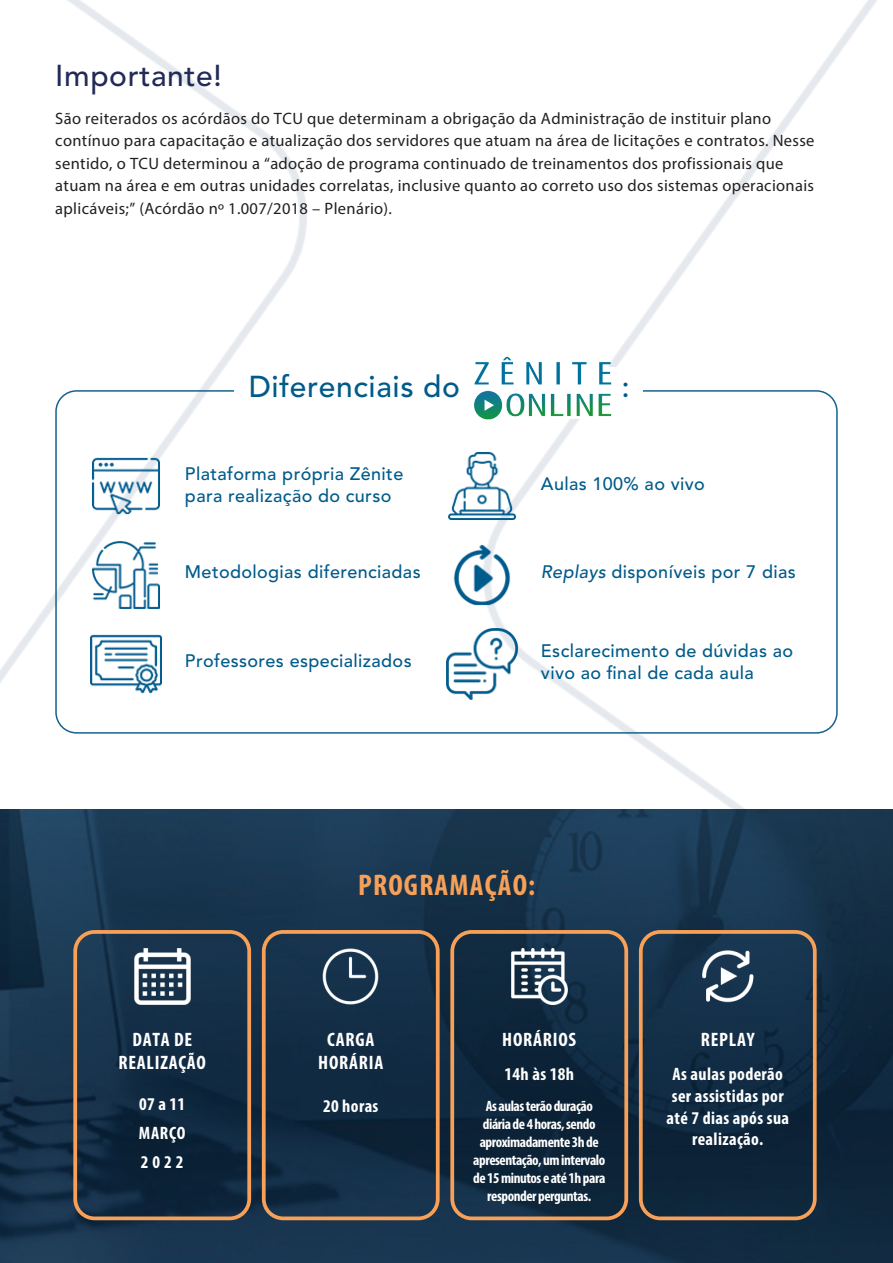
<style>
.page{position:relative;width:893px;height:1263px;background:#fff}
.page>*{position:absolute;margin:0;border:0;box-sizing:border-box;transform-origin:0 0}
.TITULO{font:500 30px "Avenir LT Std";letter-spacing:.02em;color:#005b8a}
.TITULO-2{font:700 condensed 30px "Myriad Pro";letter-spacing:.04em;color:#f8a057}
.CORPO{font:500 30px "Avenir LT Std";letter-spacing:.02em;color:#222b57}
.ICONES_Programacao{font:700 condensed 19.5px/23.4px "Myriad Pro";letter-spacing:.04em;color:#fff;text-align:center}
.TITULO-3{font:500 18px/22.5px "Avenir LT Std";letter-spacing:.02em;color:#005b8a}
.ICONES_Programacao-2{font:700 condensed 18px/21.6px "Myriad Pro";letter-spacing:.02em;color:#fff;text-align:center}
.CORPO-2{font:16.5px/22.5px "Myriad Pro";letter-spacing:.02em;color:#231f20}
.ICONES_Programacao-3{font:700 condensed 15px/18px "Myriad Pro";letter-spacing:-.03em;color:#fff;text-align:center}
.s1{font-style:italic}
</style>
<div class="page">
<img style="left:0;top:0;width:306px;height:731px">
<img style="left:489px;top:0;width:388px;height:809px">
<div style="left:234px;top:367px;width:409px;height:52px;background:#fff"></div>
<img style="left:474px;top:356px;width:143px;height:64px">
<img style="left:90px;top:451px;width:72px;height:71px">
<img style="left:90px;top:539px;width:72px;height:71px">
<img style="left:90px;top:628px;width:72px;height:71px">
<img style="left:448px;top:451px;width:70px;height:71px">
<img style="left:453px;top:539px;width:65px;height:71px">
<img style="left:446px;top:628px;width:72px;height:71px">
<img style="left:0;top:809px;width:893px;height:454px">
<div style="left:262px;top:930px;width:178px;height:290px;border:4px solid #f8a057;border-radius:19px"></div>
<div style="left:450px;top:930px;width:178px;height:290px;border:4px solid #f8a057;border-radius:19px"></div>
<div style="left:639px;top:930px;width:178px;height:290px;border:4px solid #f8a057;border-radius:19px"></div>
<div style="left:73px;top:930px;width:178px;height:290px;border:4px solid #f8a057;border-radius:19px"></div>
<img style="left:322px;top:948px;width:58px;height:57px">
<img style="left:510px;top:948px;width:58px;height:57px">
<img style="left:699px;top:948px;width:58px;height:57px">
<img style="left:133px;top:948px;width:58px;height:57px">
<p class="CORPO" style="left:55px;top:59px;width:168px">Importante!</p>
<p class="CORPO-2" style="left:55px;top:107px;width:761px">São reiterados os acórdãos do TCU que determinam a obrigação da Administração de instituir plano contínuo para capacitação e atualização dos servidores que atuam na área de licitações e contratos. Nesse sentido, o TCU determinou a “adoção de programa continuado de treinamentos dos profissionais que atuam na área e em outras unidades correlatas, inclusive quanto ao correto uso dos sistemas operacionais aplicáveis;” (Acórdão nº 1.007/2018 – Plenário).</p>
<p class="TITULO" style="left:249px;top:369px;width:213px">Diferenciais do</p>
<p class="TITULO" style="left:621px;top:369px;width:10px">:</p>
<p class="TITULO-3" style="left:185px;top:462px;width:220px">Plataforma própria Zênite para realização do curso</p>
<p class="TITULO-3" style="left:185px;top:561px;width:237px">Metodologias diferenciadas</p>
<p class="TITULO-3" style="left:185px;top:650px;width:228px">Professores especializados</p>
<p class="TITULO-3" style="left:541px;top:473px;width:165px">Aulas 100% ao vivo</p>
<p class="TITULO-3" style="left:541px;top:561px;width:256px"><span class="s1">Replays</span> disponíveis por 7 dias</p>
<p class="TITULO-3" style="left:541px;top:640px;width:254px">Esclarecimento de dúvidas ao vivo ao final de cada aula</p>
<p class="ICONES_Programacao" style="left:118px;top:1027px;width:89px">DATA DE<br>REALIZAÇÃO</p>
<p class="ICONES_Programacao-2" style="left:139px;top:1093px;width:48px">07 a 11</p>
<p class="ICONES_Programacao-2" style="left:139px;top:1122px;width:48px">MARÇO</p>
<p class="ICONES_Programacao-2" style="left:141px;top:1151px;width:44px">2022</p>
<p class="TITULO-2" style="left:358px;top:866px;width:178px">PROGRAMAÇÃO:</p>
<p class="ICONES_Programacao" style="left:318px;top:1027px;width:67px">CARGA<br>HORÁRIA</p>
<p class="ICONES_Programacao-2" style="left:323px;top:1095px;width:57px">20 horas</p>
<p class="ICONES_Programacao" style="left:502px;top:1027px;width:76px">HORÁRIOS</p>
<p class="ICONES_Programacao-2" style="left:504px;top:1063px;width:71px">14h às 18h</p>
<p class="ICONES_Programacao-3" style="left:473px;top:1097px;width:134px">As aulas terão duração diária de 4 horas, sendo aproximadamente 3h de apresentação, um intervalo de 15 minutos e até 1h para responder perguntas.</p>
<p class="ICONES_Programacao" style="left:701px;top:1027px;width:55px">REPLAY</p>
<p class="ICONES_Programacao-2" style="left:666px;top:1063px;width:124px">As aulas poderão ser assistidas por até 7 dias após sua realização.</p>
</div>
